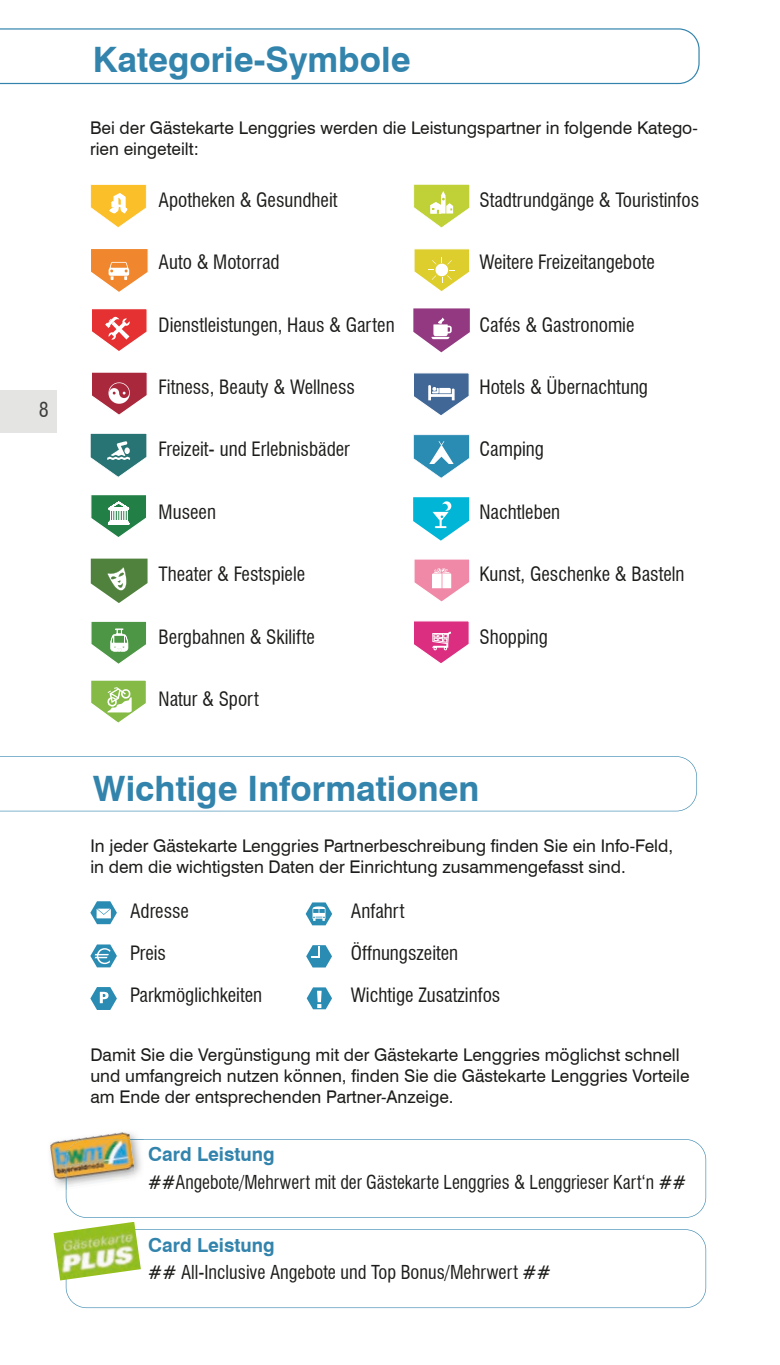
<style>
.page{position:relative;width:780px;height:1365px;background:#fff}
.page>*{position:absolute;margin:0;border:0;box-sizing:border-box;transform-origin:0 0}
.t1{font:700 35px "Swiss 721 BT";color:#3384ad}
.t2{font:condensed 20px "Swiss 721 BT";color:#3d3d3c}
.t3{font:condensed 19.25px/41.8px "Swiss 721 BT";color:#1d1d1b}
.t4{font:700 19.25px "Swiss 721 BT";color:#3384ad}
.t5{font:condensed 18.75px "Swiss 721 BT";color:#1d1d1b;scale:.95 1}
.t6{font:condensed 18.75px "Swiss 721 BT";color:#1d1d1b}
.t7{font:17.5px/21px "Swiss 721 BT";color:#1d1d1b}
</style>
<div class="page">
<svg style="left:90px;top:433px;width:57px;height:44px"></svg>
<img style="left:107px;top:441px;width:23px;height:19px">
<svg style="left:414px;top:373px;width:55px;height:42px"></svg>
<svg style="left:414px;top:621px;width:55px;height:42px"></svg>
<svg style="left:91px;top:621px;width:55px;height:43px"></svg>
<svg style="left:414px;top:249px;width:56px;height:42px"></svg>
<svg style="left:413px;top:308px;width:57px;height:44px"></svg>
<svg style="left:91px;top:495px;width:55px;height:42px"></svg>
<svg style="left:91px;top:558px;width:56px;height:45px"></svg>
<svg style="left:414px;top:559px;width:56px;height:43px"></svg>
<svg style="left:0;top:28px;width:699px;height:56px"></svg>
<svg style="left:91px;top:680px;width:55px;height:43px"></svg>
<img style="left:107px;top:687px;width:24px;height:19px">
<svg style="left:92px;top:309px;width:55px;height:42px"></svg>
<svg style="left:92px;top:372px;width:55px;height:43px"></svg>
<svg style="left:0;top:756px;width:697px;height:55px"></svg>
<svg style="left:307px;top:987px;width:25px;height:22px"></svg>
<svg style="left:306px;top:945px;width:26px;height:22px"></svg>
<svg style="left:305px;top:902px;width:27px;height:23px"></svg>
<svg style="left:90px;top:944px;width:27px;height:23px"></svg>
<svg style="left:90px;top:987px;width:27px;height:22px"></svg>
<svg style="left:90px;top:901px;width:27px;height:23px"></svg>
<svg style="left:66px;top:1139px;width:640px;height:78px"></svg>
<svg style="left:66px;top:1229px;width:640px;height:78px"></svg>
<img style="left:136px;top:1139px;width:8px;height:50px">
<img style="left:50px;top:1132px;width:86px;height:57px">
<img style="left:66px;top:1138px;width:64px;height:51px">
<svg style="left:90px;top:184px;width:56px;height:44px"></svg>
<svg style="left:91px;top:249px;width:57px;height:43px"></svg>
<svg style="left:413px;top:184px;width:57px;height:44px"></svg>
<svg style="left:413px;top:434px;width:57px;height:44px"></svg>
<svg style="left:413px;top:497px;width:56px;height:43px"></svg>
<img style="left:54px;top:1222px;width:87px;height:58px">
<div style="left:0;top:390px;width:57px;height:42px;background:#e4e4e3"></div>
<p class="t2" style="left:39px;top:397px;width:11px">8</p>
<h1 class="t1" style="left:93px;top:38px;width:319px">Kategorie-Symbole</h1>
<p class="t7" style="left:90px;top:117px;width:609px">Bei der Gästekarte Lenggries werden die Leistungspartner in folgende Katego&shy;rien eingeteilt:</p>
<p class="t3" style="left:159px;top:179px;width:180px">Apotheken &amp; Gesundheit</p>
<p class="t3" style="left:479px;top:179px;width:221px">Stadtrundgänge &amp; Touristinfos</p>
<p class="t3" style="left:159px;top:241px;width:123px">Auto &amp; Motorrad</p>
<p class="t3" style="left:479px;top:241px;width:177px">Weitere Freizeitangebote</p>
<p class="t3" style="left:159px;top:304px;width:237px">Dienstleistungen, Haus &amp; Garten</p>
<p class="t3" style="left:479px;top:304px;width:156px">Cafés &amp; Gastronomie</p>
<p class="t3" style="left:159px;top:366px;width:198px">Fitness, Beauty &amp; Wellness</p>
<p class="t3" style="left:479px;top:366px;width:170px">Hotels &amp; Übernachtung</p>
<p class="t3" style="left:159px;top:428px;width:193px">Freizeit- und Erlebnisbäder</p>
<p class="t3" style="left:479px;top:428px;width:66px">Camping</p>
<p class="t3" style="left:159px;top:491px;width:59px">Museen</p>
<p class="t3" style="left:479px;top:491px;width:82px">Nachtleben</p>
<p class="t3" style="left:159px;top:553px;width:148px">Theater &amp; Festspiele</p>
<p class="t3" style="left:479px;top:553px;width:207px">Kunst, Geschenke &amp; Basteln</p>
<p class="t3" style="left:159px;top:615px;width:158px">Bergbahnen &amp; Skilifte</p>
<p class="t3" style="left:479px;top:615px;width:70px">Shopping</p>
<p class="t3" style="left:159px;top:678px;width:102px">Natur &amp; Sport</p>
<h1 class="t1" style="left:93px;top:767px;width:388px">Wichtige Informationen</h1>
<p class="t7" style="left:90px;top:835px;width:584px">In jeder Gästekarte Lenggries Partnerbeschreibung finden Sie ein Info-Feld, in dem die wichtigsten Daten der Einrichtung zusammengefasst sind.</p>
<p class="t3" style="left:130px;top:890px;width:134px">Adresse<br>Preis<br>Parkmöglichkeiten</p>
<p class="t3" style="left:351px;top:890px;width:151px">Anfahrt<br>Öffnungszeiten<br>Wichtige Zusatzinfos</p>
<p class="t7" style="left:90px;top:1043px;width:600px">Damit Sie die Vergünstigung mit der Gästekarte Lenggries möglichst schnell und umfangreich nutzen können, finden Sie die Gästekarte Lenggries Vorteile am Ende der entsprechenden Partner-Anzeige.</p>
<p class="t4" style="left:148px;top:1142px;width:128px">Card Leistung</p>
<p class="t5" style="left:148px;top:1170px;width:567px">##Angebote/Mehrwert mit der Gästekarte Lenggries &amp; Lenggrieser Kart‘n ##</p>
<p class="t4" style="left:148px;top:1232px;width:128px">Card Leistung</p>
<p class="t6" style="left:148px;top:1260px;width:404px">## All-Inclusive Angebote und Top Bonus/Mehrwert ##</p>
</div>
